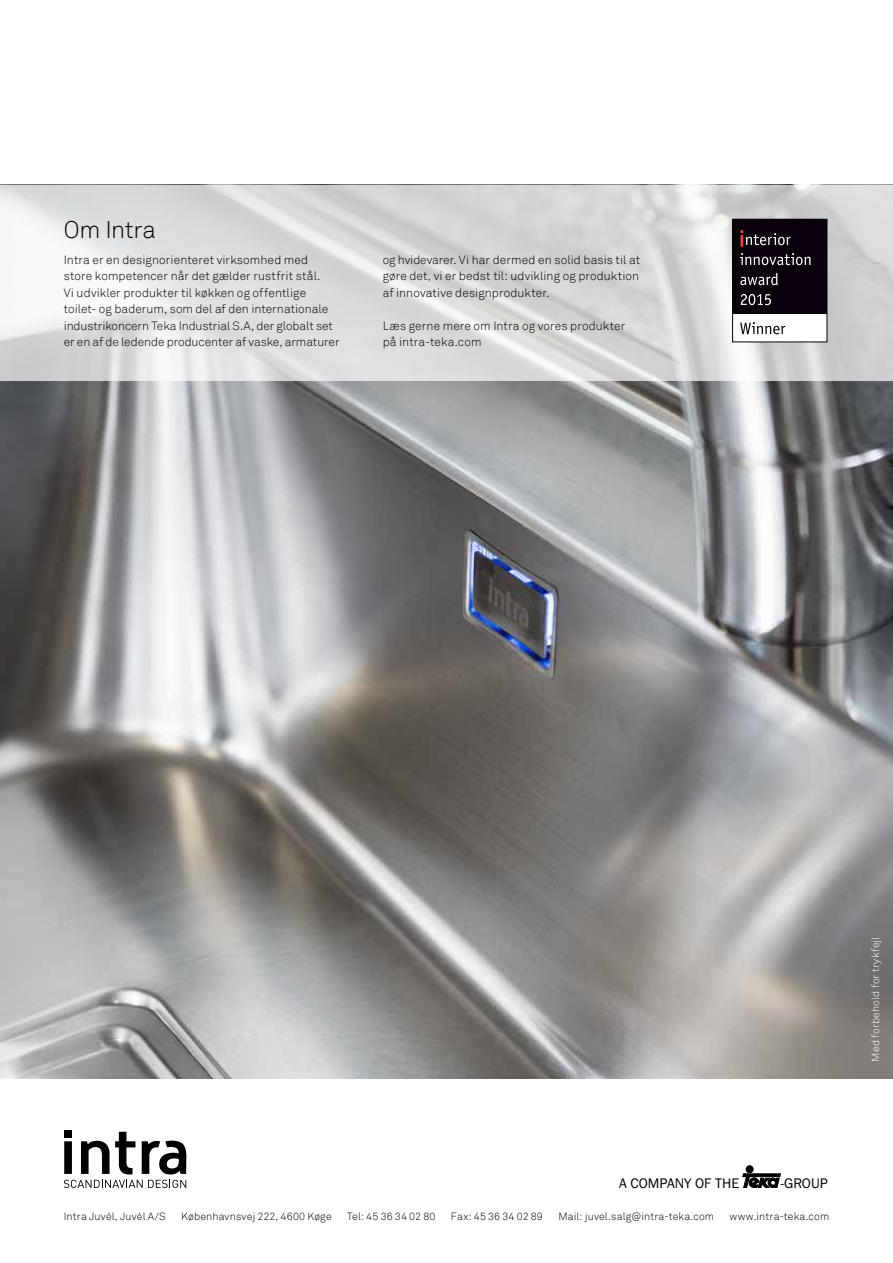
<style>
.page{position:relative;width:893px;height:1263px;background:#fff}
.page>*{position:absolute;margin:0;border:0;box-sizing:border-box;transform-origin:0 0}
.t1{font:300 24px "Akkurat";letter-spacing:-.015em;color:#000}
.t2{font:14.4px "Franklin Gothic";color:#000}
.t3{font:300 12px/16.5px "Akkurat";letter-spacing:.005em;color:#000}
.t4{font:300 10.5px "Akkurat";letter-spacing:.015em;color:#000}
.t5{font:300 10.5px "Akkurat";letter-spacing:.02em;color:#fff}
</style>
<div class="page">
<img style="left:0;top:381px;width:893px;height:697px">
<svg style="left:142px;top:1141px;width:44px;height:33px"></svg>
<svg style="left:81px;top:1132px;width:54px;height:42px"></svg>
<div style="left:64px;top:1141px;width:8px;height:33px;background:#000"></div>
<div style="left:64px;top:1130px;width:8px;height:8px;background:#000"></div>
<svg style="left:64px;top:1180px;width:122px;height:8px"></svg>
<svg style="left:0;top:185px;width:893px;height:196px;background:#dbdbdb"></svg>
<div style="left:733px;top:219px;width:94px;height:96px;background:#0a000b"></div>
<div style="left:733px;top:315px;width:94px;height:27px;background:#fff"></div>
<svg style="left:740px;top:230px;width:51px;height:17px"></svg>
<svg style="left:740px;top:253px;width:70px;height:12px"></svg>
<svg style="left:740px;top:273px;width:38px;height:12px"></svg>
<svg style="left:741px;top:294px;width:30px;height:11px"></svg>
<svg style="left:740px;top:322px;width:45px;height:12px"></svg>
<div style="left:732px;top:219px;width:95px;height:123px;border:1px solid #0a000b"></div>
<div style="left:746px;top:1166px;width:7px;height:7px;background:#000;border-radius:50%"></div>
<div style="left:746px;top:1166px;width:7px;height:7px;border:1px solid #000;border-radius:50%"></div>
<svg style="left:743px;top:1174px;width:37px;height:14px"></svg>
<h1 class="t1" style="left:64px;top:216px;width:94px">Om Intra</h1>
<p class="t3" style="left:64px;top:252px;width:277px">Intra er en designorienteret virksomhed med store kompetencer når det gælder rustfrit stål.<br>Vi udvikler produkter til køkken og offentlige toilet- og baderum, som del af den internationale industrikoncern Teka Industrial S.A, der globalt set er en af de ledende producenter af vaske, armaturer</p>
<p class="t3" style="left:383px;top:252px;width:259px;text-align:justify">og hvidevarer. Vi har dermed en solid basis til at gøre det, vi er bedst til: udvikling og produktion af innovative designprodukter.</p>
<p class="t3" style="left:383px;top:318px;width:244px">Læs gerne mere om Intra og vores produkter på intra-teka.com</p>
<p class="t5" style="left:869px;top:1062px;width:126px;rotate:-90deg">Med forbehold for trykfejl</p>
<p class="t2" style="left:619px;top:1174px;width:121px">A COMPANY OF THE</p>
<p class="t2" style="left:780px;top:1174px;width:49px">-GROUP</p>
<p class="t4" style="left:64px;top:1210px;width:103px">Intra Juvél, Juvél A/S</p>
<p class="t4" style="left:181px;top:1210px;width:152px">Københavnsvej 222, 4600 Køge</p>
<p class="t4" style="left:347px;top:1210px;width:90px">Tel: 45 36 34 02 80</p>
<p class="t4" style="left:451px;top:1210px;width:94px">Fax: 45 36 34 02 89</p>
<p class="t4" style="left:558px;top:1210px;width:157px">Mail: juvel.salg@intra-teka.com</p>
<p class="t4" style="left:729px;top:1210px;width:101px">www.intra-teka.com</p>
</div>
